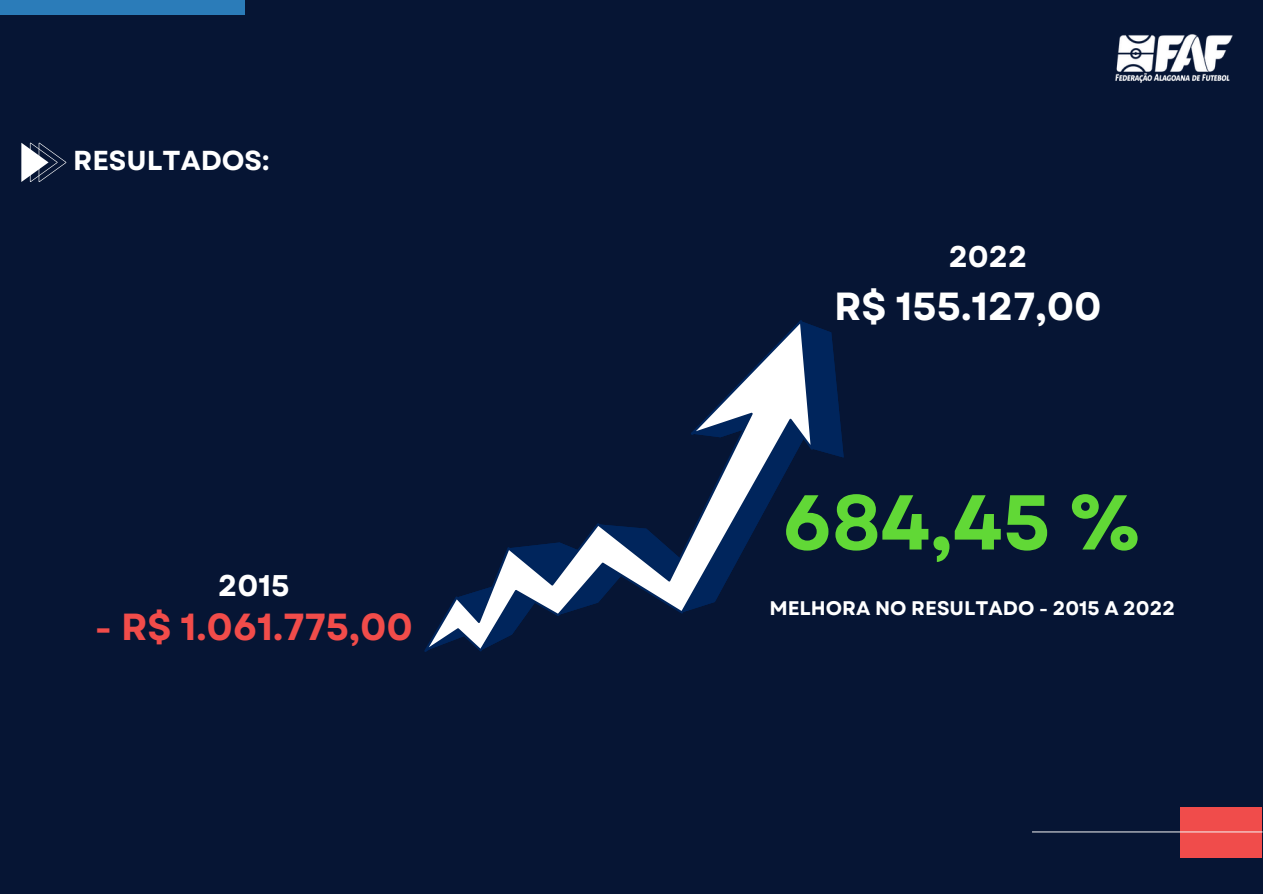
<style>
.page{position:relative;width:1263px;height:894px;background:#fff}
.page>*{position:absolute;margin:0;border:0;box-sizing:border-box;transform-origin:0 0}
.t1{font:700 77.4px "Garet";color:#61d836}
.t2{font:700 39.15px "Garet";color:#fff}
.t3{font:700 37.65px "Garet";color:#f14c4a}
.t4{font:700 29.85px "Garet";color:#fff}
.t5{font:700 27.45px "Garet";color:#fff}
.t6{font:700 19.65px "Garet";color:#fff}
</style>
<div class="page">
<div style="left:0;top:0;width:1263px;height:893px;background:#061534"></div>
<div style="left:0;top:0;width:244px;height:15px;background:#2b7cb9"></div>
<div style="left:1180px;top:806px;width:82px;height:51px;background:#f04c4b"></div>
<hr style="left:1032px;top:831px;width:231px;height:1px;background:#f7f6f6">
<svg style="left:21px;top:143px;width:45px;height:39px"></svg>
<svg style="left:425px;top:321px;width:419px;height:329px"></svg>
<img style="left:1115px;top:34px;width:118px;height:49px">
<h3 class="t5" style="left:73px;top:141px;width:198px">RESULTADOS:</h3>
<h3 class="t4" style="left:218px;top:564px;width:73px">2015</h3>
<h3 class="t3" style="left:95px;top:599px;width:319px">- R$ 1.061.775,00</h3>
<h3 class="t4" style="left:949px;top:235px;width:80px">2022</h3>
<h2 class="t2" style="left:834px;top:277px;width:269px">R$ 155.127,00</h2>
<h1 class="t1" style="left:783px;top:466px;width:359px">684,45 %</h1>
<p class="t6" style="left:769px;top:593px;width:407px">MELHORA NO RESULTADO - 2015 A 2022</p>
</div>
